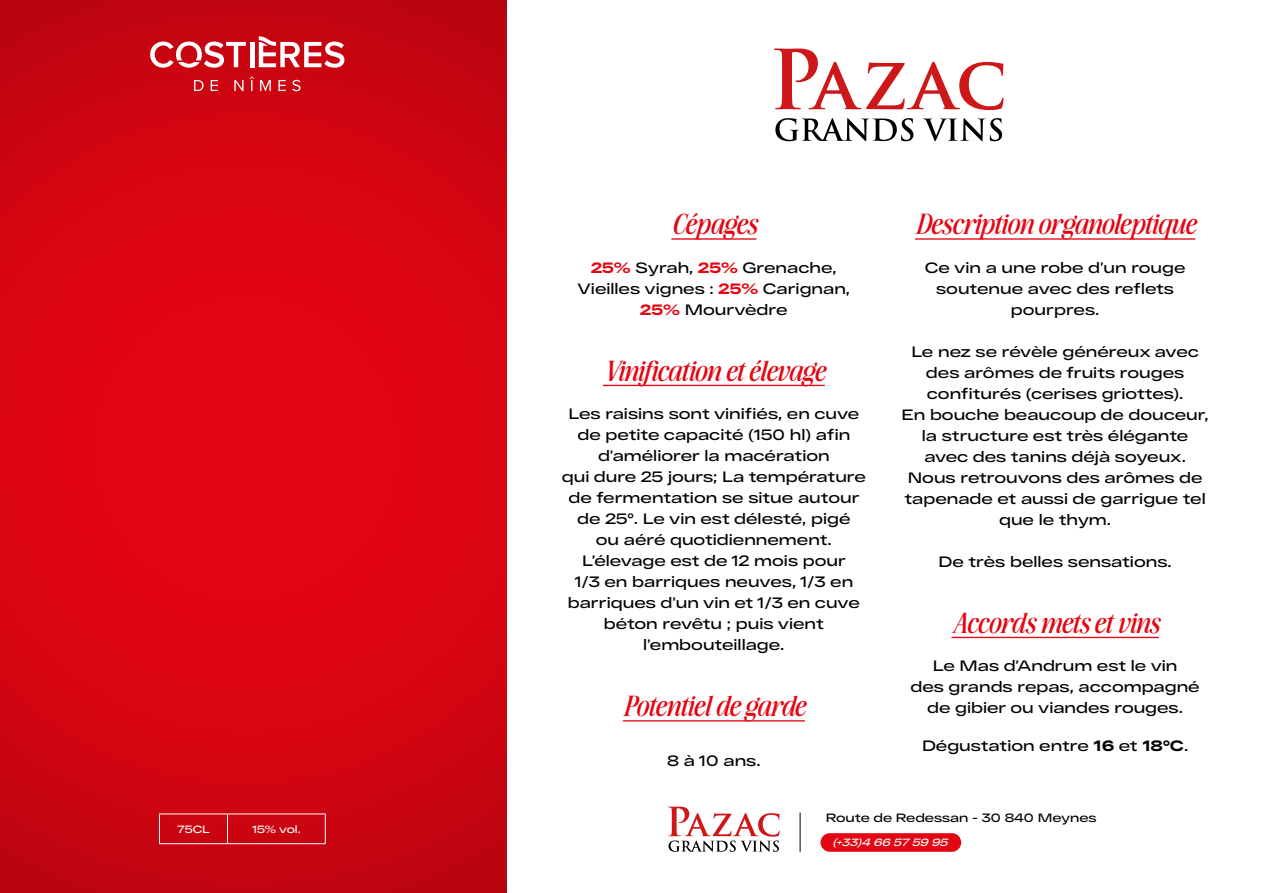
<style>
.page{position:relative;width:1263px;height:893px;background:#fff}
.page>*{position:absolute;margin:0;border:0;box-sizing:border-box;transform-origin:0 0}
.t1{font:27px "Awesome Serif Italic Sm";color:#e30613}
.t2{font:600 15px/21px "RF Dewi Expanded";color:#000;text-align:center}
.t3{font:600 12px "RF Dewi Expanded";color:#000}
.t4{font:italic 600 10.5px "RF Dewi Expanded";color:#fff}
.t5{font:600 10.5px "RF Dewi Expanded";color:#fff}
.s1{font-weight:800;color:#e30613}
.s2{font-weight:800}
</style>
<div class="page">
<svg style="left:775px;top:118px;width:138px;height:23px"></svg>
<svg style="left:923px;top:118px;width:79px;height:23px"></svg>
<svg style="left:774px;top:49px;width:229px;height:61px"></svg>
<img style="left:0;top:0;width:506px;height:893px">
<hr style="left:671px;top:238px;width:85px;height:2px;background:#e30613">
<hr style="left:603px;top:385px;width:222px;height:1px;background:#e30613">
<hr style="left:623px;top:720px;width:182px;height:1px;background:#e30613">
<hr style="left:915px;top:238px;width:280px;height:2px;background:#e30613">
<hr style="left:951px;top:637px;width:208px;height:1px;background:#e30613">
<hr style="left:159px;top:813px;width:68px;height:1px;background:#fff">
<svg style="left:159px;top:814px;width:1px;height:29px"></svg>
<hr style="left:227px;top:813px;width:99px;height:1px;background:#fff">
<svg style="left:227px;top:814px;width:1px;height:29px"></svg>
<svg style="left:325px;top:814px;width:1px;height:29px"></svg>
<hr style="left:159px;top:843px;width:68px;height:1px;background:#fff">
<hr style="left:227px;top:843px;width:99px;height:1px;background:#fff">
<svg style="left:668px;top:807px;width:112px;height:45px"></svg>
<div style="left:820px;top:833px;width:141px;height:19px;background:#e30613;border-radius:9px"></div>
<hr style="left:800px;top:813px;width:1px;height:39px;background:#000">
<svg style="left:194px;top:80px;width:10px;height:11px"></svg>
<svg style="left:211px;top:80px;width:7px;height:11px"></svg>
<svg style="left:234px;top:80px;width:10px;height:11px"></svg>
<svg style="left:250px;top:77px;width:4px;height:14px"></svg>
<svg style="left:260px;top:80px;width:11px;height:11px"></svg>
<svg style="left:278px;top:80px;width:8px;height:11px"></svg>
<svg style="left:292px;top:80px;width:9px;height:11px"></svg>
<div style="left:250px;top:42px;width:5px;height:25px;background:#fff"></div>
<svg style="left:259px;top:36px;width:85px;height:32px"></svg>
<svg style="left:150px;top:42px;width:96px;height:26px"></svg>
<svg style="left:638px;top:384px;width:44px;height:1px"></svg>
<svg style="left:789px;top:384px;width:36px;height:2px"></svg>
<svg style="left:716px;top:720px;width:89px;height:2px"></svg>
<svg style="left:953px;top:238px;width:43px;height:2px"></svg>
<svg style="left:1050px;top:238px;width:39px;height:2px"></svg>
<svg style="left:1120px;top:238px;width:26px;height:2px"></svg>
<svg style="left:673px;top:238px;width:84px;height:2px"></svg>
<p class="t5" style="left:177px;top:823px;width:34px">75CL</p>
<p class="t5" style="left:252px;top:823px;width:50px">15% vol.</p>
<p class="t2" style="left:578px;top:257px;width:274px"><span class="s1">25%</span> Syrah, <span class="s1">25%</span> Grenache,<br>Vieilles vignes : <span class="s1">25%</span> Carignan,<br><span class="s1">25%</span> Mourvèdre</p>
<h1 class="t1" style="left:622px;top:354px;width:167px">■ ▼□■ ▼ ●❖</h1>
<p class="t2" style="left:562px;top:403px;width:306px">Les raisins sont vinifiés, en cuve de petite capacité (150 hl) afin d’améliorer la macération<br>qui dure 25 jours; La température de fermentation se situe autour de 25°. Le vin est délesté, pigé<br>ou aéré quotidiennement.<br>L’élevage est de 12 mois pour<br>1/3 en barriques neuves, 1/3 en barriques d’un vin et 1/3 en cuve béton revêtu ; puis vient l’embouteillage.</p>
<h1 class="t1" style="left:635px;top:690px;width:77px">□▼ ■▼ ●</h1>
<p class="t2" style="left:667px;top:750px;width:95px">8 à 10 ans.</p>
<h1 class="t1" style="left:941px;top:208px;width:110px">▲ ▼□■ □</h1>
<h1 class="t1" style="left:1086px;top:208px;width:100px">■□● ▼ ❑◆</h1>
<p class="t2" style="left:925px;top:257px;width:262px">Ce vin a une robe d’un rouge soutenue avec des reflets pourpres.</p>
<p class="t2" style="left:901px;top:341px;width:309px">Le nez se révèle généreux avec des arômes de fruits rouges confiturés (cerises griottes).<br>En bouche beaucoup de douceur, la structure est très élégante avec des tanins déjà soyeux.<br>Nous retrouvons des arômes de tapenade et aussi de garrigue tel que le thym.</p>
<p class="t2" style="left:938px;top:551px;width:235px">De très belles sensations.</p>
<h1 class="t1" style="left:1070px;top:606px;width:90px">▼▲ ▼ ❖ ■▲</h1>
<p class="t2" style="left:910px;top:655px;width:291px">Le Mas d’Andrum est le vin<br>des grands repas, accompagné de gibier ou viandes rouges.</p>
<p class="t2" style="left:922px;top:735px;width:268px">Dégustation entre <span class="s2">16</span> et <span class="s2">18°C</span>.</p>
<p class="t3" style="left:826px;top:811px;width:272px">Route de Redessan - 30 840 Meynes</p>
<p class="t4" style="left:832px;top:836px;width:120px">(+33)4 66 57 59 95</p>
</div>
